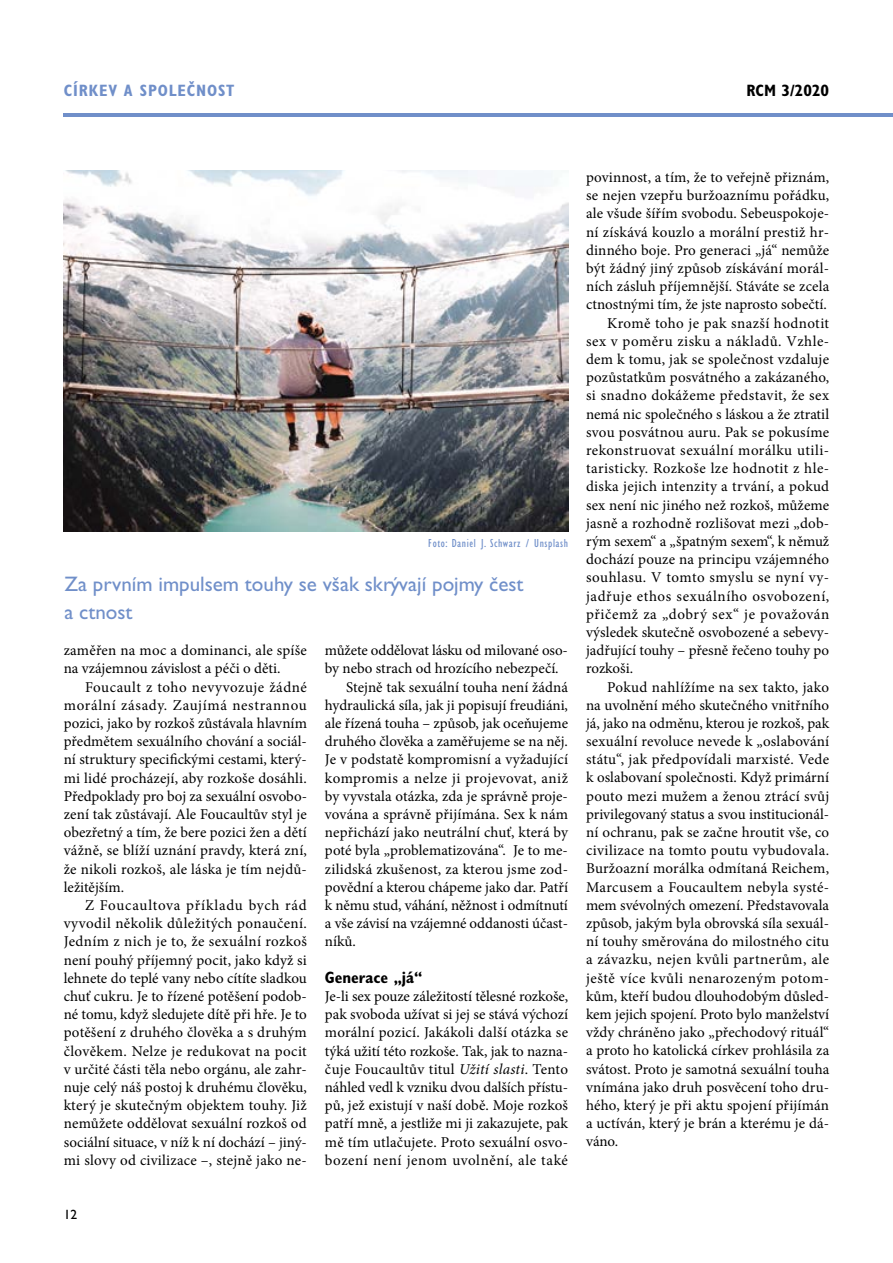
<style>
.page{position:relative;width:893px;height:1263px;background:#fff}
.page>*{position:absolute;margin:0;border:0;box-sizing:border-box;transform-origin:0 0}
.t1{font:21px/28.5px "Gill Sans Std";color:#708fc9}
.t2{font:700 condensed 16.5px "Gill Sans Std";color:#000}
.t3{font:700 condensed 16.5px "Gill Sans Std";letter-spacing:.05em;color:#708fc9}
.t4{font:15px/18.1px "Minion Pro";letter-spacing:.01em;color:#000;text-align:justify}
.t5{font:15px "Minion Pro";letter-spacing:.03em;color:#000}
.t6{font:15px "Minion Pro";letter-spacing:.04em;color:#000}
.t7{font:15px "Minion Pro";letter-spacing:-.01em;color:#000}
.t8{font:13.5px "Gill Sans Std";color:#000}
.t9{font:condensed 12px "Gill Sans Std";letter-spacing:.05em;color:#708fc9}
.s1{font-style:italic}
</style>
<div class="page">
<hr style="left:64px;top:113px;width:829px;height:4px;background:#708fc9">
<img style="left:64px;top:170px;width:504px;height:361px">
<p class="t3" style="left:64px;top:81px;width:143px">CÍRKEV A SPO LEČNOST</p>
<p class="t2" style="left:746px;top:81px;width:84px">RCM 3/2020</p>
<p class="t9" style="left:428px;top:537px;width:141px">Foto: Daniel J. Schwarz / Unsplash</p>
<h1 class="t1" style="left:64px;top:569px;width:461px">Za prvním impulsem touhy se však skrývají pojmy čest a ctnost</h1>
<p class="t4" style="left:64px;top:641px;width:245px">zaměřen na moc a dominanci, ale spíše na vzájemnou závislost a péči o děti.</p>
<p class="t4" style="left:64px;top:678px;width:245px;text-indent:21px">Foucault z toho nevyvozuje žádné morální zásady. Zaujímá nestrannou pozici, jako by rozkoš zůstávala hlavním předmětem sexuálního chování a sociál&shy;ní struktury specifickými cestami, který&shy;mi lidé procházejí, aby rozkoše dosáhli.<br>Předpoklady pro boj za sexuální osvobo&shy;zení tak zůstávají. Ale Foucaultův styl je obezřetný a tím, že bere pozici žen a dětí vážně, se blíží uznání pravdy, která zní, že nikoli rozkoš, ale láska je tím nejdů&shy;ležitějším.</p>
<p class="t4" style="left:64px;top:896px;width:245px;text-indent:21px">Z Foucaultova příkladu bych rád vyvodil několik důležitých ponaučení.<br>Jedním z nich je to, že sexuální rozkoš není pouhý příjemný pocit, jako když si lehnete do teplé vany nebo cítíte sladkou chuť cukru. Je to řízené potěšení podob&shy;né tomu, když sledujete dítě při hře. Je to potěšení z druhého člověka a s druhým člověkem. Nelze je redukovat na pocit v určité části těla nebo orgánu, ale zahr&shy;nuje celý náš postoj k druhému člověku, který je skutečným objektem touhy. Již nemůžete oddělovat sexuální rozkoš od sociální situace, v níž k ní dochází – jiný&shy;mi slovy od civilizace –, stejně jako ne-</p>
<p class="t8" style="left:64px;top:1207px;width:15px">12</p>
<p class="t7" style="left:325px;top:640px;width:245px">můžete oddělovat lásku od milované oso-</p>
<p class="t4" style="left:325px;top:659px;width:235px">by nebo strach od hrozícího nebezpečí.</p>
<p class="t4" style="left:346px;top:678px;width:223px">Stejně tak sexuální touha není žádná</p>
<p class="t4" style="left:325px;top:696px;width:245px">hydraulická síla, jak ji popisují freudiáni,</p>
<p class="t4" style="left:325px;top:714px;width:245px">ale řízená touha – způsob, jak oceňujeme</p>
<p class="t4" style="left:325px;top:732px;width:245px">druhého člověka a zaměřujeme se na něj.</p>
<p class="t4" style="left:325px;top:750px;width:245px">Je v podstatě kompromisní a vyžadující</p>
<p class="t4" style="left:325px;top:769px;width:245px">kompromis a nelze ji projevovat, aniž</p>
<p class="t4" style="left:325px;top:787px;width:245px">by vyvstala otázka, zda je správně proje-</p>
<p class="t4" style="left:325px;top:805px;width:245px">vována a správně přijímána. Sex k nám</p>
<p class="t4" style="left:325px;top:823px;width:245px">nepřichází jako neutrální chuť, která by</p>
<p class="t4" style="left:325px;top:841px;width:245px">poté byla „problematizována“. Je to me-</p>
<p class="t4" style="left:325px;top:860px;width:245px">zilidská zkušenost, za kterou jsme zod-</p>
<p class="t4" style="left:325px;top:878px;width:245px">povědní a kterou chápeme jako dar. Patří</p>
<p class="t4" style="left:325px;top:896px;width:245px">k němu stud, váhání, něžnost i odmítnutí</p>
<p class="t4" style="left:325px;top:914px;width:245px">a vše závisí na vzájemné oddanosti účast-</p>
<p class="t4" style="left:325px;top:932px;width:32px">níků.</p>
<p class="t2" style="left:325px;top:967px;width:99px">GENERACE „JÁ“</p>
<p class="t4" style="left:325px;top:987px;width:245px">Je-li sex pouze záležitostí tělesné rozkoše, pak svoboda užívat si jej se stává výchozí morální pozicí. Jakákoli další otázka se týká užití této rozkoše. Tak, jak to nazna&shy;čuje Foucaultův titul <span class="s1">Užití slasti</span>. Tento náhled vedl k vzniku dvou dalších přístu&shy;pů, jež existují v naší době. Moje rozkoš patří mně, a jestliže mi ji zakazujete, pak mě tím utlačujete. Proto sexuální osvo&shy;bození není jenom uvolnění, ale také</p>
<p class="t4" style="left:586px;top:168px;width:245px">povinnost, a tím, že to veřejně přiznám,</p>
<p class="t4" style="left:586px;top:186px;width:245px">se nejen vzepřu buržoaznímu pořádku,</p>
<p class="t4" style="left:586px;top:205px;width:245px">ale všude šířím svobodu. Sebeuspokoje-</p>
<p class="t4" style="left:586px;top:223px;width:245px">ní získává kouzlo a morální prestiž hr-</p>
<p class="t4" style="left:586px;top:241px;width:245px">dinného boje. Pro generaci „já“ nemůže</p>
<p class="t4" style="left:586px;top:259px;width:245px">být žádný jiný způsob získávání morál-</p>
<p class="t4" style="left:586px;top:277px;width:245px">ních zásluh příjemnější. Stáváte se zcela</p>
<p class="t4" style="left:586px;top:296px;width:242px">ctnostnými tím, že jste naprosto sobečtí.</p>
<p class="t4" style="left:607px;top:314px;width:223px">Kromě toho je pak snazší hodnotit</p>
<p class="t5" style="left:586px;top:331px;width:245px">sex v poměru zisku a nákladů. Vzhle-</p>
<p class="t4" style="left:586px;top:350px;width:245px">dem k tomu, jak se společnost vzdaluje</p>
<p class="t4" style="left:586px;top:368px;width:245px">pozůstatkům posvátného a zakázaného,</p>
<p class="t5" style="left:586px;top:385px;width:245px">si snadno dokážeme představit, že sex</p>
<p class="t4" style="left:586px;top:405px;width:245px">nemá nic společného s láskou a že ztratil</p>
<p class="t4" style="left:586px;top:423px;width:245px">svou posvátnou auru. Pak se pokusíme</p>
<p class="t5" style="left:586px;top:440px;width:245px">rekonstruovat sexuální morálku utili-</p>
<p class="t5" style="left:586px;top:458px;width:245px">taristicky. Rozkoše lze hodnotit z hle-</p>
<p class="t4" style="left:586px;top:477px;width:245px">diska jejich intenzity a trvání, a pokud</p>
<p class="t4" style="left:586px;top:496px;width:245px">sex není nic jiného než rozkoš, můžeme</p>
<p class="t4" style="left:586px;top:514px;width:245px">jasně a rozhodně rozlišovat mezi „dob-</p>
<p class="t4" style="left:586px;top:532px;width:245px">rým sexem“ a „špatným sexem“, k němuž</p>
<p class="t4" style="left:586px;top:550px;width:245px">dochází pouze na principu vzájemného</p>
<p class="t5" style="left:586px;top:567px;width:245px">souhlasu. V tomto smyslu se nyní vy-</p>
<p class="t6" style="left:586px;top:586px;width:245px">jadřuje ethos sexuálního osvobození,</p>
<p class="t6" style="left:586px;top:604px;width:245px">přičemž za „dobrý sex“ je považován</p>
<p class="t4" style="left:586px;top:623px;width:245px">výsledek skutečně osvobozené a sebevy-</p>
<p class="t4" style="left:586px;top:641px;width:245px">jadřující touhy – přesně řečeno touhy po</p>
<p class="t4" style="left:586px;top:659px;width:49px">rozkoši.</p>
<p class="t4" style="left:607px;top:678px;width:223px">Pokud nahlížíme na sex takto, jako</p>
<p class="t4" style="left:586px;top:696px;width:245px">na uvolnění mého skutečného vnitřního</p>
<p class="t4" style="left:586px;top:714px;width:245px">já, jako na odměnu, kterou je rozkoš, pak</p>
<p class="t4" style="left:586px;top:732px;width:245px">sexuální revoluce nevede k „oslabování</p>
<p class="t4" style="left:586px;top:750px;width:245px">státu“, jak předpovídali marxisté. Vede</p>
<p class="t4" style="left:586px;top:769px;width:245px">k oslabovaní společnosti. Když primární</p>
<p class="t4" style="left:586px;top:787px;width:245px">pouto mezi mužem a ženou ztrácí svůj</p>
<p class="t4" style="left:586px;top:805px;width:245px">privilegovaný status a svou institucionál-</p>
<p class="t4" style="left:586px;top:823px;width:245px">ní ochranu, pak se začne hroutit vše, co</p>
<p class="t4" style="left:586px;top:841px;width:245px">civilizace na tomto poutu vybudovala.</p>
<p class="t4" style="left:586px;top:860px;width:245px">Buržoazní morálka odmítaná Reichem,</p>
<p class="t4" style="left:586px;top:878px;width:245px">Marcusem a Foucaultem nebyla systé-</p>
<p class="t4" style="left:586px;top:896px;width:245px">mem svévolných omezení. Představovala</p>
<p class="t4" style="left:586px;top:914px;width:245px">způsob, jakým byla obrovská síla sexuál-</p>
<p class="t4" style="left:586px;top:932px;width:245px">ní touhy směrována do milostného citu</p>
<p class="t5" style="left:586px;top:950px;width:245px">a závazku, nejen kvůli partnerům, ale</p>
<p class="t6" style="left:586px;top:968px;width:245px">ještě více kvůli nenarozeným potom-</p>
<p class="t4" style="left:586px;top:987px;width:245px">kům, kteří budou dlouhodobým důsled-</p>
<p class="t4" style="left:586px;top:1005px;width:245px">kem jejich spojení. Proto bylo manželství</p>
<p class="t4" style="left:586px;top:1023px;width:245px">vždy chráněno jako „přechodový rituál“</p>
<p class="t4" style="left:586px;top:1042px;width:245px">a proto ho katolická církev prohlásila za</p>
<p class="t4" style="left:586px;top:1060px;width:245px">svátost. Proto je samotná sexuální touha</p>
<p class="t4" style="left:586px;top:1078px;width:245px">vnímána jako druh posvěcení toho dru-</p>
<p class="t4" style="left:586px;top:1096px;width:245px">hého, který je při aktu spojení přijímán</p>
<p class="t4" style="left:586px;top:1114px;width:245px">a uctíván, který je brán a kterému je dá-</p>
<p class="t4" style="left:586px;top:1133px;width:34px">váno.</p>
</div>
